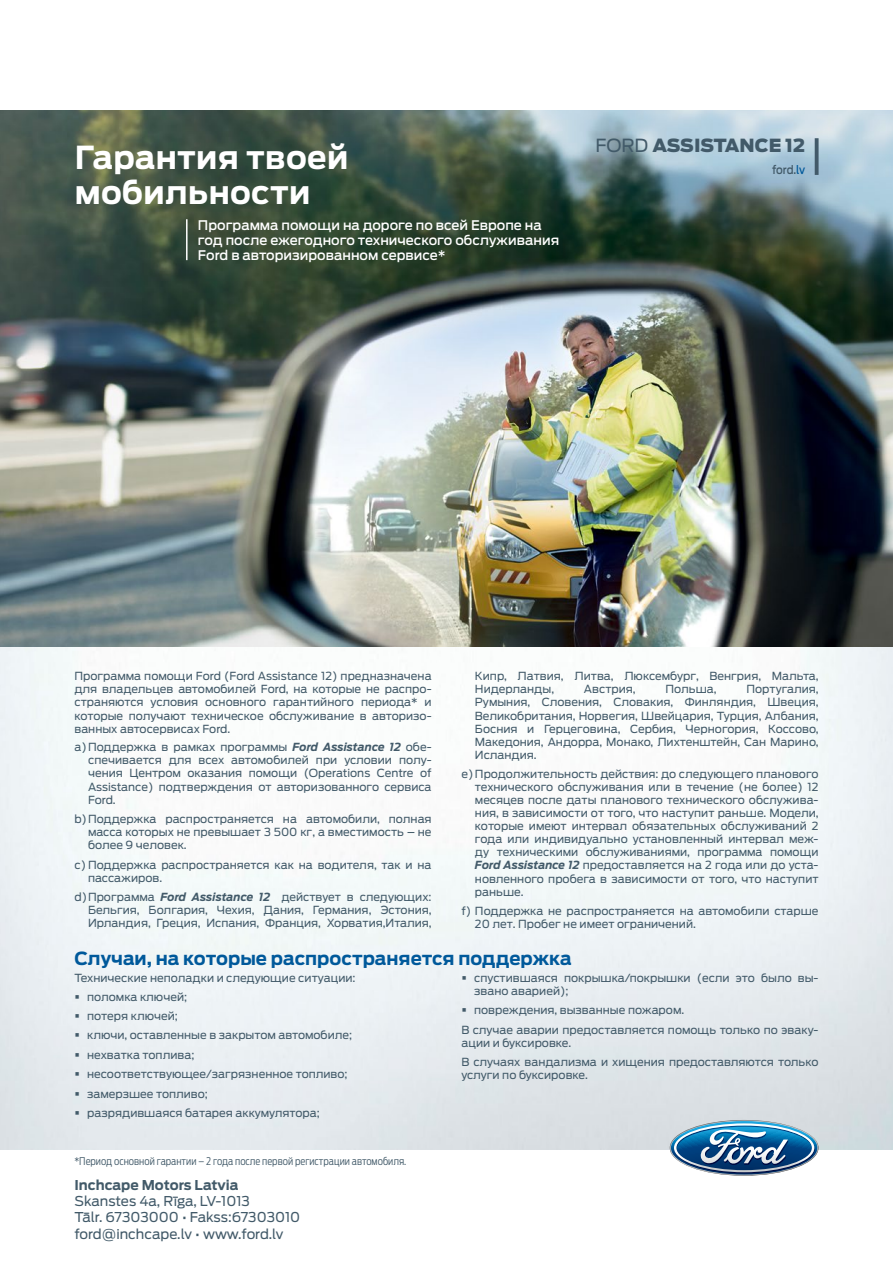
<style>
.page{position:relative;width:893px;height:1263px;background:#fff}
.page>*{position:absolute;margin:0;border:0;box-sizing:border-box;transform-origin:0 0}
.t1{font:700 31.5px "Ford Antenna";letter-spacing:.01em;color:#fff}
.t2{font:700 18px "Ford Antenna";color:#00599b}
.t3{font:900 18px "Ford Antenna";color:#425a69}
.t4{font:13.5px/16.2px "Ford Antenna";color:#425a69}
.t5{font:700 13.5px "Ford Antenna";color:#425a69}
.t6{font:500 13.2px/15.1px "Ford Antenna";color:#fff}
.t7{font:500 11.55px "Ford Antenna";letter-spacing:-.015em;color:#425a69;scale:.9 1}
.t8{font:11.1px/13px "Ford Antenna";color:#425a69;text-align:justify}
.t9{font:300 10.5px "Ford Antenna Cond";color:#425a69}
.s1{font-weight:400}
.s2{color:#00599b}
.s3{font-weight:700;font-style:italic}
.s4{font-weight:900;font-size:13.5px}
</style>
<div class="page">
<img style="left:0;top:646px;width:893px;height:504px">
<svg style="left:670px;top:1120px;width:148px;height:56px"></svg>
<img style="left:0;top:111px;width:893px;height:535px">
<svg style="left:815px;top:138px;width:4px;height:37px"></svg>
<hr style="left:186px;top:219px;width:2px;height:41px;background:#fff">
<h1 class="t1" style="left:75px;top:129px;width:275px">Гарантия твоей</h1>
<h1 class="t1" style="left:75px;top:164px;width:237px">мобильности</h1>
<p class="t6" style="left:198px;top:216px;width:363px">Программа помощи на дороге по всей Европе на год после ежегодного технического обслуживания<br>Ford в авторизированном сервисе*</p>
<h2 class="t3" style="left:595px;top:128px;width:211px"><span class="s1">FORD</span> ASSISTANCE 12</h2>
<p class="t7" style="left:772px;top:160px;width:38px">ford.<span class="s2">lv</span></p>
<p class="t8" style="left:74px;top:668px;width:359px">Программа помощи Ford (Ford Assistance 12) предназначена для владельцев автомобилей Ford, на которые не распро&shy;страняются условия основного гарантийного периода* и которые получают техническое обслуживание в авторизо&shy;ванных автосервисах Ford.</p>
<p class="t8" style="left:88px;top:739px;width:345px;text-indent:-14px">a)Поддержка в рамках программы <span class="s3">Ford Assistance 12</span> обе&shy;спечивается для всех автомобилей при условии полу&shy;чения Центром оказания помощи (Operations Centre of Assistance) подтверждения от авторизованного сервиса Ford.</p>
<p class="t8" style="left:88px;top:811px;width:345px;text-indent:-14px">b)Поддержка распространяется на автомобили, полная масса которых не превышает 3 500 кг, а вместимость – не более 9 человек.</p>
<p class="t8" style="left:88px;top:857px;width:345px;text-indent:-14px">c) Поддержка распространяется как на водителя, так и на пассажиров.</p>
<p class="t8" style="left:88px;top:889px;width:345px;text-indent:-14px">d)Программа <span class="s3">Ford Assistance 12</span> действует в следующих:<br>Бельгия, Болгария, Чехия, Дания, Германия, Эстония, Ирландия, Греция, Испания, Франция, Хорватия,Италия,</p>
<p class="t8" style="left:475px;top:668px;width:345px">Кипр, Латвия, Литва, Люксембург, Венгрия, Мальта,<br>Нидерланды,</p>
<p class="t8" style="left:584px;top:682px;width:53px">Австрия,</p>
<p class="t8" style="left:665px;top:682px;width:53px">Польша,</p>
<p class="t8" style="left:475px;top:682px;width:345px;text-indent:271px">Португалия, Румыния, Словения, Словакия, Финляндия, Швеция, Великобритания, Норвегия, Швейцария, Турция, Албания, Босния и Герцеговина, Сербия, Черногория, Коссово, Македония, Андорра, Монако, Лихтенштейн, Сан Марино, Исландия.</p>
<p class="t8" style="left:475px;top:766px;width:345px;text-indent:-14px">e)Продолжительность действия: до следующего планового технического обслуживания или в течение (не более) 12 месяцев после даты планового технического обслужива&shy;ния, в зависимости от того, что наступит раньше. Модели, которые имеют интервал обязательных обслуживаний 2 года или индивидуально установленный интервал меж&shy;ду техническими обслуживаниями, программа помощи <span class="s3">Ford Assistance 12</span> предоставляется на 2 года или до уста&shy;новленного пробега в зависимости от того, что наступит раньше.</p>
<p class="t8" style="left:475px;top:903px;width:345px;text-indent:-14px">f) Поддержка не распространяется на автомобили старше<br>20 лет. Пробег не имеет ограничений.</p>
<h2 class="t2" style="left:74px;top:942px;width:499px">Случаи, на которые распространяется поддержка</h2>
<p class="t8" style="left:74px;top:970px;width:283px">Технические неполадки и следующие ситуации:</p>
<p class="t8" style="left:74px;top:989px;width:114px"><span class="s4">•</span> поломка ключей;</p>
<p class="t8" style="left:74px;top:1008px;width:105px"><span class="s4">•</span> потеря ключей;</p>
<p class="t8" style="left:74px;top:1028px;width:279px"><span class="s4">•</span> ключи, оставленные в закрытом автомобиле;</p>
<p class="t8" style="left:74px;top:1047px;width:121px"><span class="s4">•</span> нехватка топлива;</p>
<p class="t8" style="left:74px;top:1066px;width:275px"><span class="s4">•</span> несоответствующее/загрязненное топливо;</p>
<p class="t8" style="left:74px;top:1086px;width:135px"><span class="s4">•</span> замерзшее топливо;</p>
<p class="t8" style="left:74px;top:1105px;width:247px"><span class="s4">•</span> разрядившаяся батарея аккумулятора;</p>
<p class="t8" style="left:474px;top:970px;width:346px;text-indent:-13px"><span class="s4">•</span> спустившаяся покрышка/покрышки (если это было вы&shy;звано аварией);</p>
<p class="t8" style="left:461px;top:999px;width:359px;line-height:19.4px"><span class="s4">•</span> повреждения, вызванные пожаром.<br>В случае аварии предоставляется помощь только по эваку-</p>
<p class="t8" style="left:461px;top:1032px;width:359px;line-height:18.8px">ации и буксировке.<br>В случаях вандализма и хищения предоставляются только</p>
<p class="t8" style="left:461px;top:1067px;width:128px">услуги по буксировке.</p>
<p class="t9" style="left:74px;top:1152px;width:333px">*Период основной гарантии – 2 года после первой регистрации автомобиля.</p>
<p class="t5" style="left:74px;top:1173px;width:166px">Inchcape Motors Latvia</p>
<p class="t4" style="left:74px;top:1192px;width:227px">Skanstes 4a, Rīga, LV-1013<br>Tālr. 67303000 • Fakss:67303010 ford@inchcape.lv • www.ford.lv</p>
</div>
